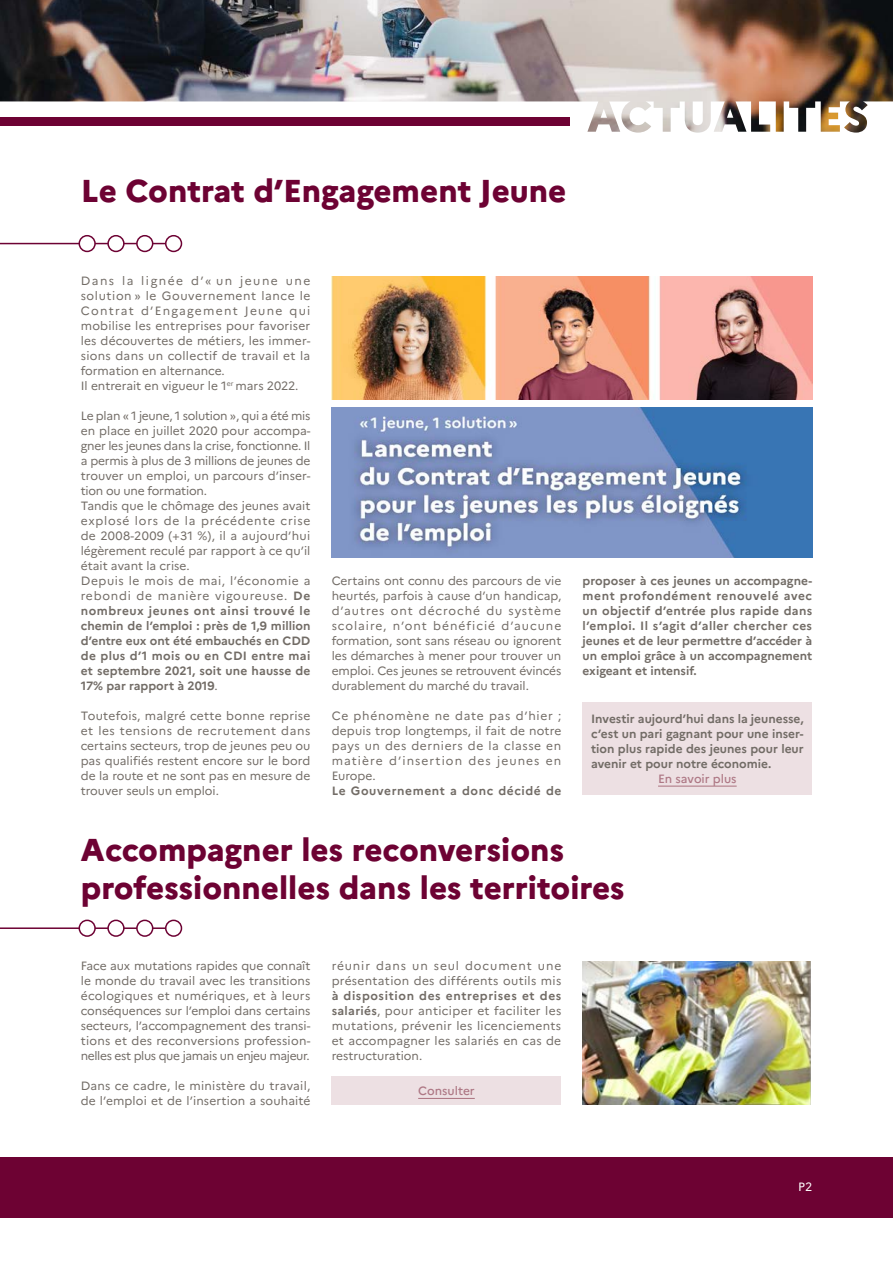
<style>
.page{position:relative;width:893px;height:1263px;background:#fff}
.page>*{position:absolute;margin:0;border:0;box-sizing:border-box;transform-origin:0 0}
.t1{font:800 31.65px/38px "Marianne";color:#6d0233}
.t2{font:12px/15px "Marianne";letter-spacing:.005em;color:#726c66;text-align:justify}
.t3{font:700 12px/15px "Marianne";color:#726c66;text-align:justify}
.t4{font:12px/15px "Marianne";letter-spacing:.025em;color:#726c66}
.t5{font:700 12px "Marianne";letter-spacing:.05em;color:#726c66}
.t6{font:500 12px "Marianne";color:#ae7885}
.t7{font:12px "Marianne";color:#fff}
.s1{font-weight:700}
</style>
<div class="page">
<div style="left:0;top:1157px;width:893px;height:60px;background:#6d0233"></div>
<img style="left:0;top:0;width:893px;height:133px">
<div style="left:0;top:117px;width:570px;height:8px;background:#6d0233"></div>
<div style="left:583px;top:702px;width:229px;height:93px;background:#ede0e3"></div>
<hr style="left:658px;top:785px;width:79px;height:2px;background:#ae7885">
<div style="left:332px;top:1077px;width:229px;height:28px;background:#ede0e3"></div>
<hr style="left:418px;top:1098px;width:57px;height:1px;background:#ae7885">
<hr style="left:0;top:243px;width:172px;height:1px;background:#6d0233">
<div style="left:79px;top:236px;width:16px;height:15px;background:#fff;border-radius:50%"></div>
<div style="left:79px;top:235px;width:17px;height:17px;border:2px solid #6d0233;border-radius:50%"></div>
<div style="left:108px;top:236px;width:16px;height:15px;background:#fff;border-radius:50%"></div>
<div style="left:107px;top:235px;width:18px;height:17px;border:2px solid #6d0233;border-radius:50%"></div>
<div style="left:137px;top:236px;width:16px;height:15px;background:#fff;border-radius:50%"></div>
<div style="left:136px;top:235px;width:17px;height:17px;border:2px solid #6d0233;border-radius:50%"></div>
<div style="left:166px;top:236px;width:15px;height:15px;background:#fff;border-radius:50%"></div>
<div style="left:165px;top:235px;width:17px;height:17px;border:2px solid #6d0233;border-radius:50%"></div>
<hr style="left:0;top:927px;width:172px;height:2px;background:#6d0233">
<div style="left:79px;top:920px;width:16px;height:16px;background:#fff;border-radius:50%"></div>
<div style="left:79px;top:919px;width:17px;height:18px;border:2px solid #6d0233;border-radius:50%"></div>
<div style="left:108px;top:920px;width:16px;height:16px;background:#fff;border-radius:50%"></div>
<div style="left:107px;top:919px;width:18px;height:18px;border:2px solid #6d0233;border-radius:50%"></div>
<div style="left:137px;top:920px;width:16px;height:16px;background:#fff;border-radius:50%"></div>
<div style="left:136px;top:919px;width:17px;height:18px;border:2px solid #6d0233;border-radius:50%"></div>
<div style="left:166px;top:920px;width:15px;height:16px;background:#fff;border-radius:50%"></div>
<div style="left:165px;top:919px;width:17px;height:18px;border:2px solid #6d0233;border-radius:50%"></div>
<img style="left:583px;top:961px;width:228px;height:143px">
<img style="left:332px;top:276px;width:480px;height:124px">
<img style="left:332px;top:407px;width:480px;height:151px">
<h1 class="t1" style="left:81px;top:172px;width:487px">Le Contrat d’Engagement Jeune</h1>
<p class="t2" style="left:81px;top:274px;width:231px;text-align:left">Dans la lignée d’« un jeune une solution » le Gouvernement lance le Contrat d’Engagement Jeune qui mobilise les entreprises pour favoriser les découvertes de métiers, les immer&shy;sions dans un collectif de travail et la formation en alternance.<br>Il entrerait en vigueur le 1<sup>er</sup> mars 2022.</p>
<p class="t2" style="left:81px;top:409px;width:231px;text-align:left">Le plan « 1 jeune, 1 solution », qui a été mis en place en juillet 2020 pour accompa&shy;gner les jeunes dans la crise, fonctionne. Il a permis à plus de 3 millions de jeunes de trouver un emploi, un parcours d’inser&shy;tion ou une formation.<br>Tandis que le chômage des jeunes avait explosé lors de la précédente crise de 2008-2009 (+31 %), il a aujourd’hui légèrement reculé par rapport à ce qu’il était avant la crise.<br>Depuis le mois de mai, l’économie a rebondi de manière vigoureuse. <span class="s1">De nombreux jeunes ont ainsi trouvé le chemin de l’emploi : près de 1,9 million d’entre eux ont été embauchés en CDD de plus d’1 mois ou en CDI entre mai et septembre 2021, soit une hausse de 17% par rapport à 2019</span>.</p>
<p class="t2" style="left:81px;top:709px;width:231px">Toutefois, malgré cette bonne reprise et les tensions de recrutement dans certains secteurs, trop de jeunes peu ou pas qualifiés restent encore sur le bord de la route et ne sont pas en mesure de trouver seuls un emploi.</p>
<p class="t2" style="left:332px;top:573px;width:231px">Certains ont connu des parcours de vie heurtés, parfois à cause d’un handicap, d’autres ont décroché du système scolaire, n’ont bénéficié d’aucune formation, sont sans réseau ou ignorent les démarches à mener pour trouver un emploi. Ces jeunes se retrouvent évincés durablement du marché du travail.</p>
<p class="t2" style="left:332px;top:708px;width:231px">Ce phénomène ne date pas d’hier ; depuis trop longtemps, il fait de notre pays un des derniers de la classe en matière d’insertion des jeunes en Europe.</p>
<p class="t5" style="left:332px;top:783px;width:231px">Le Gouvernement a donc décidé de</p>
<p class="t3" style="left:583px;top:573px;width:231px">proposer à ces jeunes un accompagne&shy;ment profondément renouvelé avec un objectif d’entrée plus rapide dans l’emploi. Il s’agit d’aller chercher ces jeunes et de leur permettre d’accéder à un emploi grâce à un accompagnement exigeant et intensif.</p>
<p class="t3" style="left:591px;top:711px;width:214px">Investir aujourd’hui dans la jeunesse, c’est un pari gagnant pour une inser&shy;tion plus rapide des jeunes pour leur avenir et pour notre économie.</p>
<p class="t6" style="left:658px;top:771px;width:80px">En savoir plus</p>
<h1 class="t1" style="left:81px;top:831px;width:545px">Accompagner les reconversions professionnelles dans les territoires</h1>
<p class="t2" style="left:81px;top:958px;width:231px">Face aux mutations rapides que connaît le monde du travail avec les transitions écologiques et numériques, et à leurs conséquences sur l’emploi dans certains secteurs, l’accompagnement des transi&shy;tions et des reconversions profession&shy;nelles est plus que jamais un enjeu majeur.</p>
<p class="t2" style="left:81px;top:1078px;width:231px">Dans ce cadre, le ministère du travail, de l’emploi et de l’insertion a souhaité</p>
<p class="t4" style="left:332px;top:958px;width:231px">réunir dans un seul document une présentation des différents outils mis</p>
<p class="t2" style="left:332px;top:988px;width:231px"><span class="s1">à disposition des entreprises et des salariés</span>, pour anticiper et faciliter les mutations, prévenir les licenciements et accompagner les salariés en cas de restructuration.</p>
<p class="t6" style="left:418px;top:1084px;width:58px">Consulter</p>
<p class="t7" style="left:798px;top:1180px;width:16px">P2</p>
</div>
